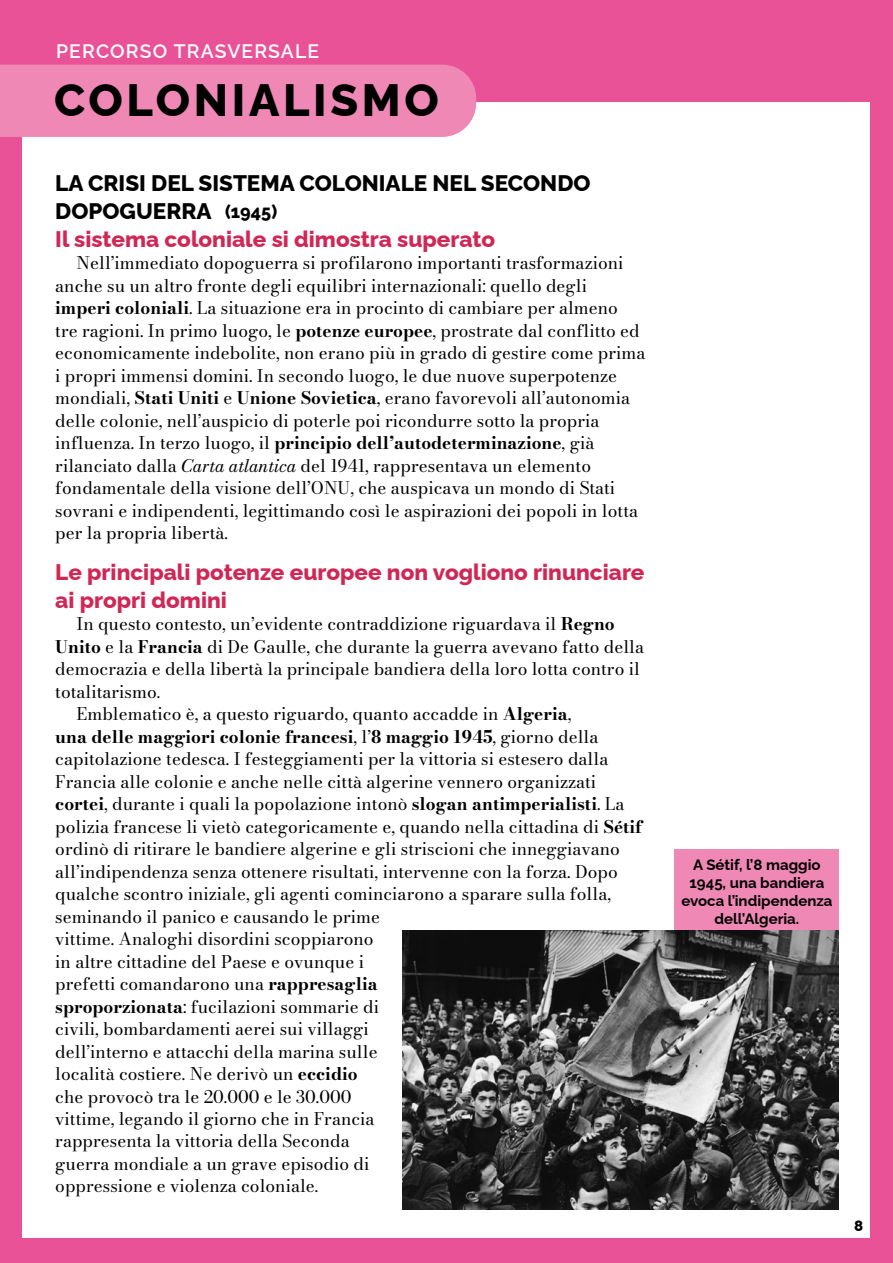
<style>
.page{position:relative;width:893px;height:1263px;background:#ea5297}
.page>*{position:absolute;margin:0;border:0;box-sizing:border-box;transform-origin:0 0}
.t1{font:800 45.3px "Raleway";letter-spacing:.08em;color:#000}
.t2{font:800 22.5px/27.8px "Raleway";color:#d02856}
.t3{font:800 22.5px/27.8px "Raleway";color:#000}
.t4{font:600 19.5px "Raleway";letter-spacing:.06em;color:#fff}
.t5{font:800 18px "Raleway";color:#000}
.t6{font:17.25px/22.5px "Bodoni Moda 9 pt";color:#000}
.t7{font:700 17.25px "Bodoni Moda 9 pt";color:#000}
.t8{font:700 15px/18px "Raleway";color:#000;text-align:center}
.t9{font:800 15px "Raleway";color:#000}
.s1{font-weight:700}
.s2{font-style:italic}
.s3{font-weight:400}
</style>
<div class="page">
<div style="left:23px;top:102px;width:847px;height:1136px;background:#fff"></div>
<div style="left:0;top:65px;width:476px;height:72px;background:#f088b6"></div>
<div style="left:675px;top:849px;width:164px;height:81px;background:#f088b6"></div>
<img style="left:402px;top:931px;width:437px;height:278px">
<p class="t4" style="left:56px;top:36px;width:265px">PERCORSO TRASVERSALE</p>
<h1 class="t1" style="left:54px;top:64px;width:386px">COLONIALISMO</h1>
<h2 class="t3" style="left:55px;top:167px;width:537px">LA CRISI DEL SISTEMA COLONIALE NEL SECONDO<br>DOPOGUERRA</h2>
<h2 class="t2" style="left:55px;top:222px;width:441px">Il sistema coloniale si dimostra superato</h2>
<p class="t6" style="left:55px;top:252px;width:592px;text-indent:21px">Nell’immediato dopoguerra si profilarono importanti trasformazioni anche su un altro fronte degli equilibri internazionali: quello degli <span class="s1">imperi coloniali</span>. La situazione era in procinto di cambiare per almeno<br>tre ragioni. In primo luogo, le <span class="s1">potenze europee</span>, prostrate dal conflitto ed economicamente indebolite, non erano più in grado di gestire come prima i propri immensi domini. In secondo luogo, le due nuove superpotenze mondiali, <span class="s1">Stati Uniti</span> e <span class="s1">Unione Sovietica</span>, erano favorevoli all’autonomia delle colonie, nell’auspicio di poterle poi ricondurre sotto la propria influenza. In terzo luogo, il <span class="s1">principio dell’autodeterminazione</span>, già rilanciato dalla <span class="s2">Carta atlantica</span> del 1941, rappresentava un elemento fondamentale della visione dell’ONU, che auspicava un mondo di Stati sovrani e indipendenti, legittimando così le aspirazioni dei popoli in lotta per la propria libertà.</p>
<h2 class="t2" style="left:55px;top:555px;width:591px">Le principali potenze europee non vogliono rinunciare ai propri domini</h2>
<p class="t6" style="left:77px;top:612px;width:540px">In questo contesto, un’evidente contraddizione riguardava il <span class="s1">Regno</span></p>
<p class="t6" style="left:55px;top:635px;width:590px"><span class="s1">Unito</span> e la <span class="s1">Francia</span> di De Gaulle, che durante la guerra avevano fatto della</p>
<p class="t6" style="left:55px;top:657px;width:586px">democrazia e della libertà la principale bandiera della loro lotta contro il</p>
<p class="t6" style="left:55px;top:680px;width:107px">totalitarismo.</p>
<p class="t6" style="left:77px;top:702px;width:496px">Emblematico è, a questo riguardo, quanto accadde in <span class="s1">Algeria</span>,</p>
<p class="t7" style="left:55px;top:724px;width:545px">una delle maggiori colonie francesi<span class="s3">, l’</span>8 maggio 1945<span class="s3">, giorno della</span></p>
<p class="t6" style="left:55px;top:747px;width:555px">capitolazione tedesca. I festeggiamenti per la vittoria si estesero dalla</p>
<p class="t6" style="left:55px;top:770px;width:542px">Francia alle colonie e anche nelle città algerine vennero organizzati</p>
<p class="t6" style="left:55px;top:792px;width:571px"><span class="s1">cortei</span>, durante i quali la popolazione intonò <span class="s1">slogan antimperialisti</span>. La</p>
<p class="t6" style="left:55px;top:815px;width:589px">polizia francese li vietò categoricamente e, quando nella cittadina di <span class="s1">Sétif</span></p>
<p class="t6" style="left:55px;top:837px;width:566px">ordinò di ritirare le bandiere algerine e gli striscioni che inneggiavano</p>
<p class="t6" style="left:55px;top:860px;width:564px">all’indipendenza senza ottenere risultati, intervenne con la forza. Dopo</p>
<p class="t6" style="left:55px;top:882px;width:557px">qualche scontro iniziale, gli agenti cominciarono a sparare sulla folla,</p>
<p class="t6" style="left:55px;top:905px;width:326px">seminando il panico e causando le prime</p>
<p class="t6" style="left:55px;top:927px;width:320px">vittime. Analoghi disordini scoppiarono</p>
<p class="t6" style="left:55px;top:950px;width:310px">in altre cittadine del Paese e ovunque i</p>
<p class="t6" style="left:55px;top:972px;width:324px">prefetti comandarono una <span class="s1">rappresaglia</span></p>
<p class="t6" style="left:55px;top:995px;width:325px"><span class="s1">sproporzionata</span>: fucilazioni sommarie di</p>
<p class="t6" style="left:55px;top:1017px;width:315px">civili, bombardamenti aerei sui villaggi</p>
<p class="t6" style="left:55px;top:1040px;width:324px">dell’interno e attacchi della marina sulle</p>
<p class="t6" style="left:55px;top:1062px;width:304px">località costiere. Ne derivò un <span class="s1">eccidio</span></p>
<p class="t6" style="left:55px;top:1085px;width:298px">che provocò tra le 20.000 e le 30.000</p>
<p class="t6" style="left:55px;top:1107px;width:321px">vittime, legando il giorno che in Francia</p>
<p class="t6" style="left:55px;top:1130px;width:296px">rappresenta la vittoria della Seconda</p>
<p class="t6" style="left:55px;top:1152px;width:316px">guerra mondiale a un grave episodio di</p>
<p class="t6" style="left:55px;top:1175px;width:265px">oppressione e violenza coloniale.</p>
<p class="t5" style="left:225px;top:198px;width:54px">(1945)</p>
<p class="t8" style="left:681px;top:854px;width:153px">A Sétif, l’8 maggio<br>1945, una bandiera evoca l’indipendenza dell’Algeria.</p>
<p class="t9" style="left:854px;top:1213px;width:11px">8</p>
</div>
